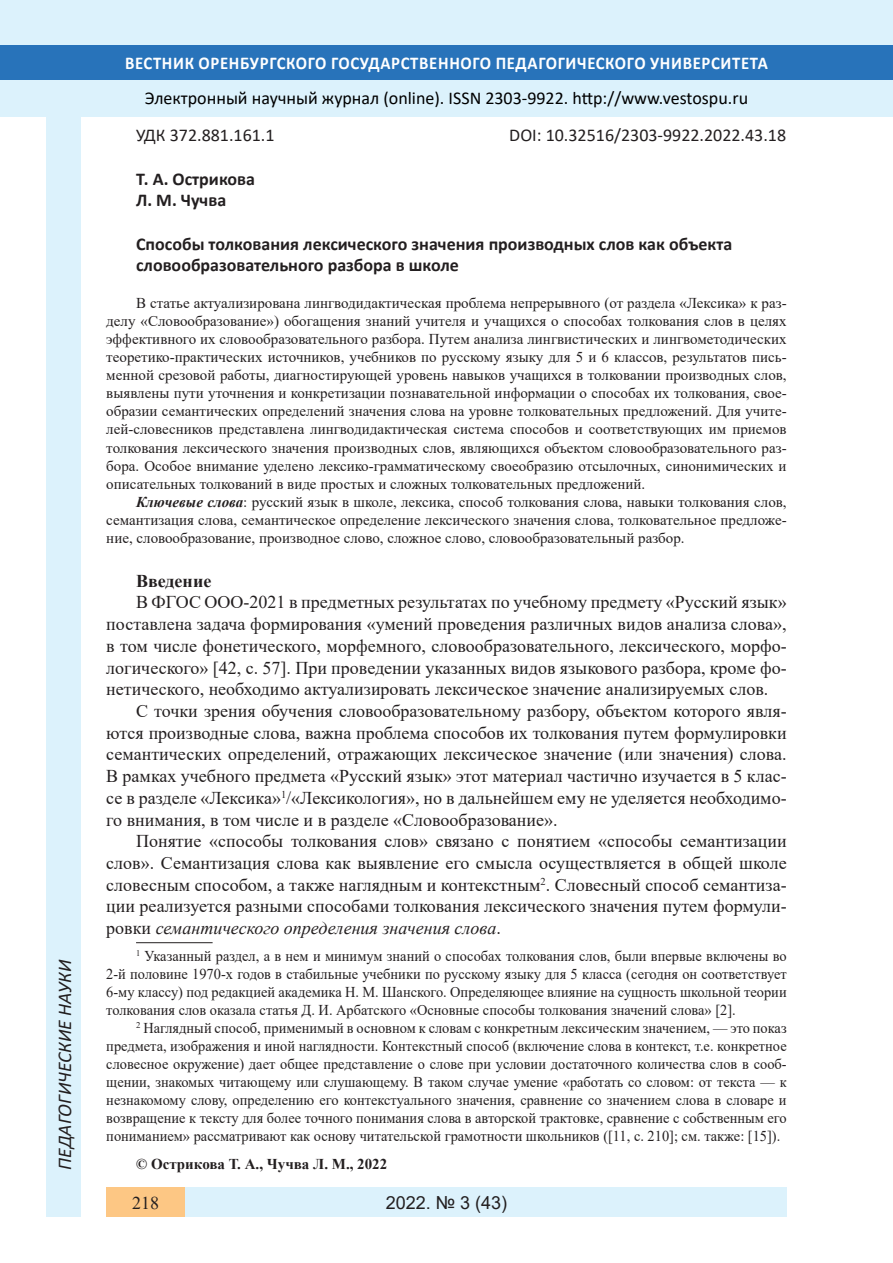
<style>
.page{position:relative;width:893px;height:1263px;background:#fff}
.page>*{position:absolute;margin:0;border:0;box-sizing:border-box;transform-origin:0 0}
.t1{font:italic 19.5px "Calibri";color:#231f20}
.Стиль2{font:18px/21.8px "Times New Roman";color:#231f20;text-align:justify}
.Заголовок_2{font:700 18px/21.8px "Calibri";color:#231f20}
.t2{font:18px "Calibri";color:#000}
.t3{font:700 18px "Calibri";letter-spacing:.04em;color:#fff;scale:.93 1}
.Заголовок_2-2{font:18px "Calibri";color:#231f20}
.t4{font:18px "Arial";color:#231f20}
.t5{font:700 18px "Book Antiqua";color:#231f20}
.Стиль2-2{font:700 18px "Times New Roman";color:#231f20}
.литература{font:15px/18.1px "Times New Roman";color:#231f20;text-align:justify}
.литература-2{font:15px/18px "Times New Roman";color:#231f20;text-align:justify;scale:.96 1}
.Стиль2-3{font:700 15px "Times New Roman";color:#231f20}
.s1{font-weight:700;font-style:italic}
.s2{font-style:italic}
</style>
<div class="page">
<div style="left:0;top:0;width:893px;height:116px;background:#dcf2fc"></div>
<div style="left:0;top:45px;width:893px;height:34px;background:#2873ba"></div>
<div style="left:106px;top:1188px;width:681px;height:29px;background:#dcf2fc"></div>
<div style="left:106px;top:1188px;width:79px;height:29px;background:#fdc784"></div>
<div style="left:47px;top:116px;width:34px;height:1101px;background:#dcf2fc"></div>
<hr style="left:136px;top:942px;width:77px;height:1px;background:#231f20">
<h1 class="t1" style="left:51px;top:1179px;width:279px;rotate:-90deg">03.00.00 Б ОЛОГИЧЕСКИЕ НАУКИ</h1>
<h1 class="t1" style="left:51px;top:1170px;width:211px;rotate:-90deg">ПЕДАГОГИЧЕСКИЕ НАУКИ</h1>
<p class="t3" style="left:125px;top:50px;width:693px">ВЕСТНИК ОРЕНБУРГСКОГО ГОСУДАРСТВЕННОГО ПЕДАГОГИЧЕСКОГО УНИВЕРСИТЕТА</p>
<p class="t2" style="left:145px;top:85px;width:605px">Электронный научный журнал (online). ISSN 2303-9922. http://www.vestospu.ru</p>
<p class="t2" style="left:388px;top:85px;width:13px">O</p>
<p class="t2" style="left:583px;top:85px;width:13px">t</p>
<p class="Заголовок_2-2" style="left:509px;top:123px;width:278px">DOI: 10.32516/2303-9922.2022.43.18</p>
<p class="Заголовок_2-2" style="left:136px;top:123px;width:140px">УДК 372.881.161.1</p>
<p class="Заголовок_2" style="left:136px;top:167px;width:121px">Т. А. Острикова</p>
<p class="Заголовок_2" style="left:136px;top:189px;width:92px">Л. М. Чучва</p>
<p class="Заголовок_2" style="left:136px;top:233px;width:598px">Способы толкования лексического значения производных слов как объекта словообразовательного разбора в школе</p>
<p class="литература" style="left:106px;top:293px;width:682px;text-indent:30px">В статье актуализирована лингводидактическая проблема непрерывного (от раздела «Лексика» к раз&shy;делу «Словообразование») обогащения знаний учителя и учащихся о способах толкования слов в целях эффективного их словообразовательного разбора. Путем анализа лингвистических и лингвометодических теоретико-практических источников, учебников по русскому языку для 5 и 6 классов, результатов пись&shy;менной срезовой работы, диагностирующей уровень навыков учащихся в толковании производных слов, выявлены пути уточнения и конкретизации познавательной информации о способах их толкования, свое&shy;образии семантических определений значения слова на уровне толковательных предложений. Для учите&shy;лей-словесников представлена лингводидактическая система способов и соответствующих им приемов толкования лексического значения производных слов, являющихся объектом словообразовательного раз&shy;бора. Особое внимание уделено лексико-грамматическому своеобразию отсылочных, синонимических и описательных толкований в виде простых и сложных толковательных предложений.</p>
<p class="литература" style="left:106px;top:492px;width:682px;text-indent:30px"><span class="s1">Ключевые слова</span>: русский язык в школе, лексика, способ толкования слова, навыки толкования слов, семантизация слова, семантическое определение лексического значения слова, толковательное предложе&shy;ние, словообразование, производное слово, сложное слово, словообразовательный разбор.</p>
<p class="Стиль2-2" style="left:136px;top:568px;width:77px">Введение</p>
<p class="Стиль2" style="left:106px;top:591px;width:682px;text-indent:30px">В ФГОС ООО-2021 в предметных результатах по учебному предмету «Русский язык» поставлена задача формирования «умений проведения различных видов анализа слова», в том числе фонетического, морфемного, словообразовательного, лексического, морфо&shy;логического» [42, с. 57]. При проведении указанных видов языкового разбора, кроме фо&shy;нетического, необходимо актуализировать лексическое значение анализируемых слов.</p>
<p class="Стиль2" style="left:106px;top:699px;width:682px;text-indent:30px">С точки зрения обучения словообразовательному разбору, объектом которого явля&shy;ются производные слова, важна проблема способов их толкования путем формулировки семантических определений, отражающих лексическое значение (или значения) слова.<br>В рамках учебного предмета «Русский язык» этот материал частично изучается в 5 клас&shy;се в разделе «Лексика»<sup>1</sup>/«Лексикология», но в дальнейшем ему не уделяется необходимо&shy;го внимания, в том числе и в разделе «Словообразование».</p>
<p class="Стиль2" style="left:106px;top:830px;width:682px;text-indent:30px">Понятие «способы толкования слов» связано с понятием «способы семантизации слов». Семантизация слова как выявление его смысла осуществляется в общей школе словесным способом, а также наглядным и контекстным<sup>2</sup>. Словесный способ семантиза&shy;ции реализуется разными способами толкования лексического значения путем формули&shy;ровки <span class="s2">семантического определения значения слова</span>.</p>
<p class="литература-2" style="left:106px;top:946px;width:710px;text-indent:30px"><sup>1</sup> Указанный раздел, а в нем и минимум знаний о способах толкования слов, были впервые включены во 2-й половине 1970-х годов в стабильные учебники по русскому языку для 5 класса (сегодня он соответствует 6-му классу) под редакцией академика Н. М. Шанского. Определяющее влияние на сущность школьной теории толкования слов оказала статья Д. И. Арбатского «Основные способы толкования значений слова» [2].</p>
<p class="литература-2" style="left:106px;top:1018px;width:710px;text-indent:30px"><sup>2</sup> Наглядный способ, применимый в основном к словам с конкретным лексическим значением, — это показ предмета, изображения и иной наглядности. Контекстный способ (включение слова в контекст, т.е. конкретное словесное окружение) дает общее представление о слове при условии достаточного количества слов в сооб&shy;щении, знакомых читающему или слушающему. В таком случае умение «работать со словом: от текста — к незнакомому слову, определению его контекстуального значения, сравнение со значением слова в словаре и возвращение к тексту для более точного понимания слова в авторской трактовке, сравнение с собственным его пониманием» рассматривают как основу читательской грамотности школьников ([11, с. 210]; см. также: [15]).</p>
<p class="Стиль2-3" style="left:136px;top:1153px;width:253px">© Острикова Т. А., Чучва Л. М., 2022</p>
<p class="Стиль2" style="left:132px;top:1191px;width:28px">218</p>
<p class="t5" style="left:390px;top:1190px;width:37px">2018</p>
<p class="t5" style="left:460px;top:1190px;width:45px">2 26)</p>
<p class="t4" style="left:386px;top:1190px;width:123px">2022. № 3 (43)</p>
</div>
